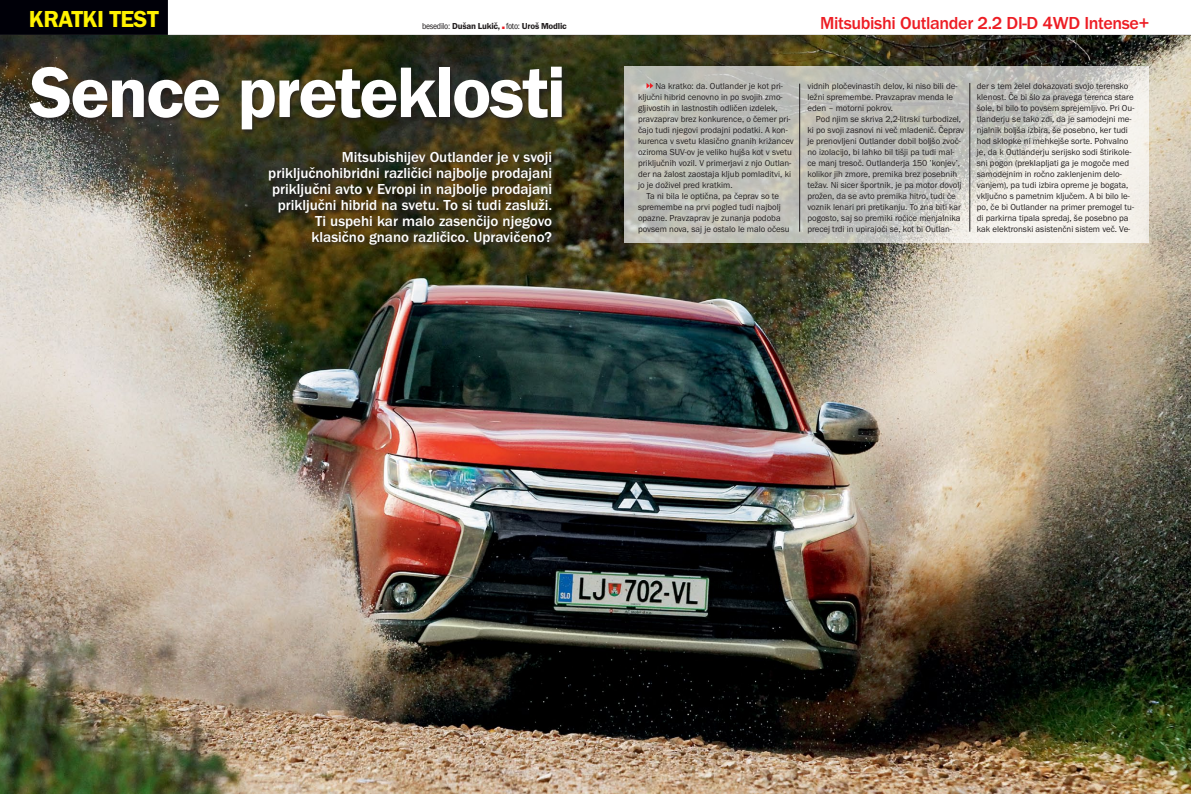
<style>
.page{position:relative;width:1191px;height:794px;background:#fff}
.page>*{position:absolute;margin:0;border:0;box-sizing:border-box;transform-origin:0 0}
.t1{font:74px "Franklin Got Itc TCE Demi";letter-spacing:-.03em;color:#fff}
.t2{font:24px "Franklin Got Itc TCE Demi";letter-spacing:-.025em;color:#fff200}
.t3{font:18px "Franklin Got Itc TCE Medi";letter-spacing:-.02em;color:#ed1d24}
.t4{font:15px/16px "Franklin Got Itc TCE Medi";color:#fff;text-align:right}
.t5{font:9px/11px "Franklin Got Itc TCE Book";color:#231f20}
.t6{font:9px "Franklin Got Itc TCE Demi";letter-spacing:-.025em;color:#231f20}
.s1{font-family:"Franklin Got Itc TCE Book Cond"}
.s2{color:#ed1d24}
</style>
<div class="page">
<div style="left:0;top:0;width:168px;height:35px;background:#000008"></div>
<hr style="left:0;top:35px;width:1191px;height:1px;background:#231f20">
<img style="left:0;top:36px;width:1191px;height:758px">
<div style="left:268px;top:151px;width:289px;height:98px;background:#231f20;opacity:.75"></div>
<div style="left:28px;top:66px;width:538px;height:68px;background:#231f20;opacity:.75"></div>
<svg style="left:624px;top:67px;width:524px;height:176px;background:#cbcbc5"></svg>
<svg style="left:646px;top:83px;width:7px;height:6px"></svg>
<hr style="left:799px;top:84px;width:1px;height:148px;background:#231f20">
<hr style="left:969px;top:83px;width:1px;height:149px;background:#231f20">
<h2 class="t2" style="left:29px;top:5px;width:131px">KRATKI TEST</h2>
<p class="t6" style="left:422px;top:21px;width:146px"><span class="s1">besedilo:</span> Dušan Lukič, <span class="s2">■</span> <span class="s1">foto:</span> Uroš Modlic</p>
<p class="t3" style="left:820px;top:13px;width:330px">Mitsubishi Outlander 2.2 DI-D 4WD Intense+</p>
<p class="t1" style="left:29px;top:51px;width:538px">Sence preteklosti</p>
<p class="t4" style="left:268px;top:149px;width:285px">Mitsubishijev Outlander je v svoji priključnohibridni različici najbolje prodajani priključni avto v Evropi in najbolje prodajani priključni hibrid na svetu. To si tudi zasluži.<br>Ti uspehi kar malo zasenčijo njegovo klasično gnano različico. Upravičeno?</p>
<p class="t5" style="left:638px;top:80px;width:157px;text-indent:17px">Na kratko: da. Outlander je kot pri&shy;ključni hibrid cenovno in po svojih zmo&shy;gljivostih in lastnostih odličen izdelek, pravzaprav brez konkurence, o čemer pri&shy;čajo tudi njegovi prodajni podatki. A kon&shy;kurenca v svetu klasično gnanih križancev oziroma SUV-ov je veliko hujša kot v svetu priključnih vozil. V primerjavi z njo Outlan&shy;der na žalost zaostaja kljub pomladitvi, ki jo je doživel pred kratkim.</p>
<p class="t5" style="left:638px;top:190px;width:153px;text-indent:9px">Ta ni bila le optična, pa čeprav so te spremembe na prvi pogled tudi najbolj opazne. Pravzaprav je zunanja podoba povsem nova, saj je ostalo le malo očesu</p>
<p class="t5" style="left:807px;top:80px;width:151px">vidnih pločevinastih delov, ki niso bili de&shy;ležni spremembe. Pravzaprav menda le eden – motorni pokrov.</p>
<p class="t5" style="left:807px;top:113px;width:158px;text-indent:9px">Pod njim se skriva 2,2-litrski turbodizel, ki po svoji zasnovi ni več mladenič. Čeprav je prenovljeni Outlander dobil boljšo zvoč&shy;no izolacijo, bi lahko bil tišji pa tudi mal&shy;ce manj tresoč. Outlanderja 150 ’konjev’, kolikor jih zmore, premika brez posebnih težav. Ni sicer športnik, je pa motor dovolj prožen, da se avto premika hitro, tudi če voznik lenari pri pretikanju. To zna biti kar pogosto, saj so premiki ročice menjalnika precej trdi in upirajoči se, kot bi Outlan-</p>
<p class="t5" style="left:977px;top:80px;width:159px">der s tem želel dokazovati svojo terensko klenost. Če bi šlo za pravega terenca stare šole, bi bilo to povsem sprejemljivo. Pri Ou&shy;tlanderju se tako zdi, da je samodejni me&shy;njalnik boljša izbira, še posebno, ker tudi hod sklopke ni mehkejše sorte. Pohvalno je, da k Outlanderju serijsko sodi štirikole&shy;sni pogon (preklapljati ga je mogoče med samodejnim in ročno zaklenjenim delo&shy;vanjem), pa tudi izbira opreme je bogata, vključno s pametnim ključem. A bi bilo le&shy;po, če bi Outlander na primer premogel tu&shy;di parkirna tipala spredaj, še posebno pa kak elektronski asistenčni sistem več. Ve-</p>
</div>
